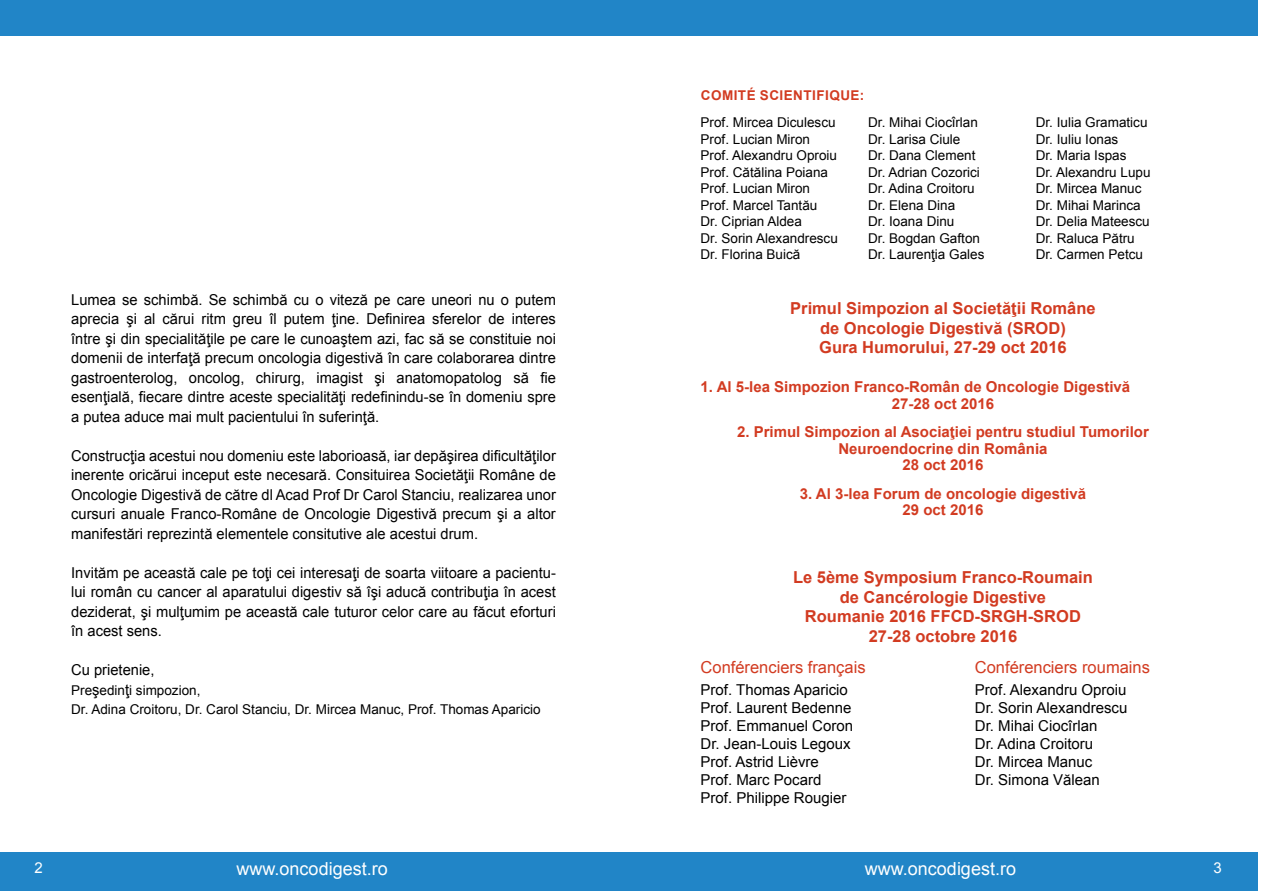
<style>
.page{position:relative;width:1263px;height:893px;background:#fff}
.page>*{position:absolute;margin:0;border:0;box-sizing:border-box;transform-origin:0 0}
.t1{font:18px "Arial";color:#fff}
.t2{font:700 16.5px/19.5px "Arial";color:#d23b21;text-align:center}
.t3{font:16.5px "Arial";color:#d23b21}
.t4{font:15px/19.5px "Arial";color:#000;text-align:justify}
.t5{font:700 15px/16.5px "Arial";color:#d23b21;text-align:center}
.t6{font:15px "Arial";color:#fff}
.t7{font:13.5px/16.5px "Arial";color:#000}
.t8{font:700 13.5px "Arial";letter-spacing:.035em;color:#d23b21}
.s1{font-size:15px}
</style>
<div class="page">
<div style="left:0;top:0;width:628px;height:36px;background:#2185c7"></div>
<div style="left:0;top:852px;width:628px;height:38px;background:#2185c7"></div>
<div style="left:627px;top:0;width:630px;height:36px;background:#2185c7"></div>
<div style="left:627px;top:852px;width:630px;height:38px;background:#2185c7"></div>
<p class="t6" style="left:35px;top:857px;width:10px">2</p>
<p class="t8" style="left:701px;top:85px;width:165px">COMITÉ SCIENTIFIQUE:</p>
<p class="t4" style="left:71px;top:290px;width:486px">Lumea se schimbă. Se schimbă cu o viteză pe care uneori nu o putem aprecia şi al cărui ritm greu îl putem ţine. Definirea sferelor de interes între şi din specialităţile pe care le cunoaştem azi, fac să se constituie noi domenii de interfaţă precum oncologia digestivă în care colaborarea dintre gastroenterolog, oncolog, chirurg, imagist şi anatomopatolog să fie esenţială, fiecare dintre aceste specialităţi redefinindu-se în domeniu spre a putea aduce mai mult pacientului în suferinţă.</p>
<p class="t4" style="left:71px;top:446px;width:486px">Construcţia acestui nou domeniu este laborioasă, iar depăşirea dificultăţilor inerente oricărui inceput este necesară. Consituirea Societăţii Române de Oncologie Digestivă de către dl Acad Prof Dr Carol Stanciu, realizarea unor cursuri anuale Franco-Române de Oncologie Digestivă precum şi a altor manifestări reprezintă elementele consitutive ale acestui drum.</p>
<p class="t4" style="left:71px;top:563px;width:486px">Invităm pe această cale pe toţi cei interesaţi de soarta viitoare a pacientu&shy;lui român cu cancer al aparatului digestiv să îşi aducă contribuţia în acest deziderat, şi mulţumim pe această cale tuturor celor care au făcut eforturi în acest sens.</p>
<p class="t4" style="left:71px;top:660px;width:85px">Cu prietenie,</p>
<p class="t7" style="left:71px;top:680px;width:471px;line-height:19.5px">Pre<span class="s1">ş</span>edin<span class="s1">ţ</span>i simpozion,<br>Dr. Adina Croitoru, Dr. Carol Stanciu, Dr. Mircea Manuc, Prof. Thomas Aparicio</p>
<p class="t7" style="left:700px;top:114px;width:139px">Prof. Mircea Diculescu<br>Prof. Lucian Miron<br>Prof. Alexandru Oproiu<br>Prof. Cătălina Poiana<br>Prof. Lucian Miron<br>Prof. Marcel Tantău<br>Dr. Ciprian Aldea<br>Dr. Sorin Alexandrescu<br>Dr. Florina Buică</p>
<p class="t7" style="left:868px;top:114px;width:118px">Dr. Mihai Ciocîrlan<br>Dr. Larisa Ciule<br>Dr. Dana Clement<br>Dr. Adrian Cozorici<br>Dr. Adina Croitoru<br>Dr. Elena Dina<br>Dr. Ioana Dinu<br>Dr. Bogdan Gafton<br>Dr. Laurenţia Gales</p>
<p class="t7" style="left:1036px;top:114px;width:116px">Dr. Iulia Gramaticu<br>Dr. Iuliu Ionas<br>Dr. Maria Ispas<br>Dr. Alexandru Lupu<br>Dr. Mircea Manuc<br>Dr. Mihai Marinca<br>Dr. Delia Mateescu<br>Dr. Raluca Pătru<br>Dr. Carmen Petcu</p>
<p class="t2" style="left:790px;top:299px;width:307px">Primul Simpozion al Societăţii Române de Oncologie Digestivă (SROD)<br>Gura Humorului, 27-29 oct 2016</p>
<p class="t5" style="left:892px;top:379px;width:240px;text-align:left;text-indent:-191px">1. Al 5-lea Simpozion Franco-Român de Oncologie Digestivă<br>27-28 oct 2016</p>
<p class="t5" style="left:737px;top:424px;width:413px">2. Primul Simpozion al Asociaţiei pentru studiul Tumorilor<br>Neuroendocrine din România<br>28 oct 2016</p>
<p class="t5" style="left:800px;top:486px;width:288px">3. Al 3-lea Forum de oncologie digestivă<br>29 oct 2016</p>
<p class="t2" style="left:793px;top:568px;width:301px">Le 5ème Symposium Franco-Roumain de Cancérologie Digestive<br>Roumanie 2016 FFCD-SRGH-SROD<br>27-28 octobre 2016</p>
<p class="t3" style="left:700px;top:655px;width:167px">Conférenciers français</p>
<p class="t4" style="left:700px;top:681px;width:154px;line-height:18px;text-align:left">Prof. Thomas Aparicio<br>Prof. Laurent Bedenne<br>Prof. Emmanuel Coron<br>Dr. Jean-Louis Legoux<br>Prof. Astrid Lièvre<br>Prof. Marc Pocard<br>Prof. Philippe Rougier</p>
<p class="t3" style="left:975px;top:655px;width:177px">Conférenciers roumains</p>
<p class="t4" style="left:975px;top:681px;width:154px;line-height:18px;text-align:left">Prof. Alexandru Oproiu<br>Dr. Sorin Alexandrescu<br>Dr. Mihai Ciocîrlan<br>Dr. Adina Croitoru<br>Dr. Mircea Manuc<br>Dr. Simona Vălean</p>
<p class="t1" style="left:237px;top:856px;width:153px">www.oncodigest.ro</p>
<p class="t1" style="left:865px;top:856px;width:153px">www.oncodigest.ro</p>
<p class="t6" style="left:1214px;top:857px;width:10px">3</p>
</div>
